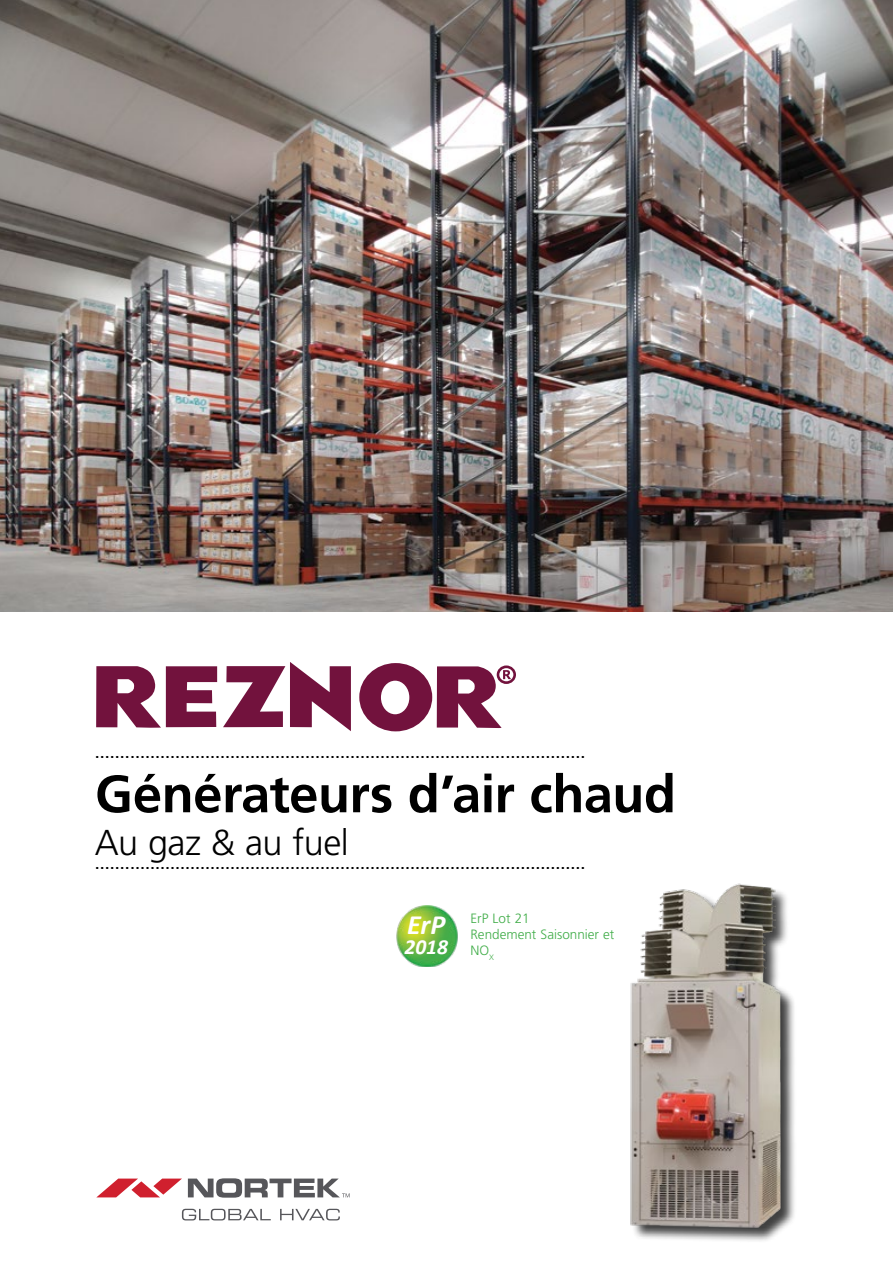
<style>
.page{position:relative;width:893px;height:1263px;background:#fff}
.page>*{position:absolute;margin:0;border:0;box-sizing:border-box;transform-origin:0 0}
.t1{font:700 52.5px "Frutiger LT Pro";letter-spacing:-.01em;color:#000}
.t2{font:300 36px "Frutiger LT Pro";letter-spacing:-.015em;color:#000}
.t3{font:italic 700 27.9px "Calibri";color:#fff}
.t4{font:italic 700 21.45px "Calibri";color:#fff}
.t5{font:18px "Frutiger LT Pro";color:#000}
.t6{font:300 13.5px/16.2px "Frutiger LT Pro";color:#41ad49}
</style>
<div class="page">
<img style="left:0;top:0;width:893px;height:611px">
<div style="left:632px;top:885px;width:164px;height:358px;background:#000;opacity:.75"></div>
<img style="left:630px;top:883px;width:156px;height:352px">
<svg style="left:97px;top:1178px;width:85px;height:19px"></svg>
<svg style="left:182px;top:1209px;width:89px;height:11px"></svg>
<svg style="left:280px;top:1209px;width:60px;height:11px"></svg>
<svg style="left:188px;top:1178px;width:162px;height:19px"></svg>
<svg style="left:96px;top:666px;width:121px;height:62px"></svg>
<svg style="left:223px;top:662px;width:128px;height:69px"></svg>
<svg style="left:359px;top:663px;width:157px;height:68px"></svg>
<img style="left:396px;top:906px;width:61px;height:60px">
<p class="t5" style="left:95px;top:741px;width:492px">..................................................................................................</p>
<h1 class="t1" style="left:95px;top:763px;width:583px">Générateurs d’air chaud</h1>
<h2 class="t2" style="left:95px;top:822px;width:255px">Au gaz &amp; au fuel</h2>
<p class="t5" style="left:95px;top:852px;width:492px">..................................................................................................</p>
<h3 class="t3" style="left:407px;top:907px;width:40px">ErP</h3>
<p class="t4" style="left:404px;top:933px;width:45px">2018</p>
<p class="t6" style="left:470px;top:910px;width:146px">ErP Lot 21<br>Rendement Saisonnier et<br>NO<sub>X</sub></p>
</div>
